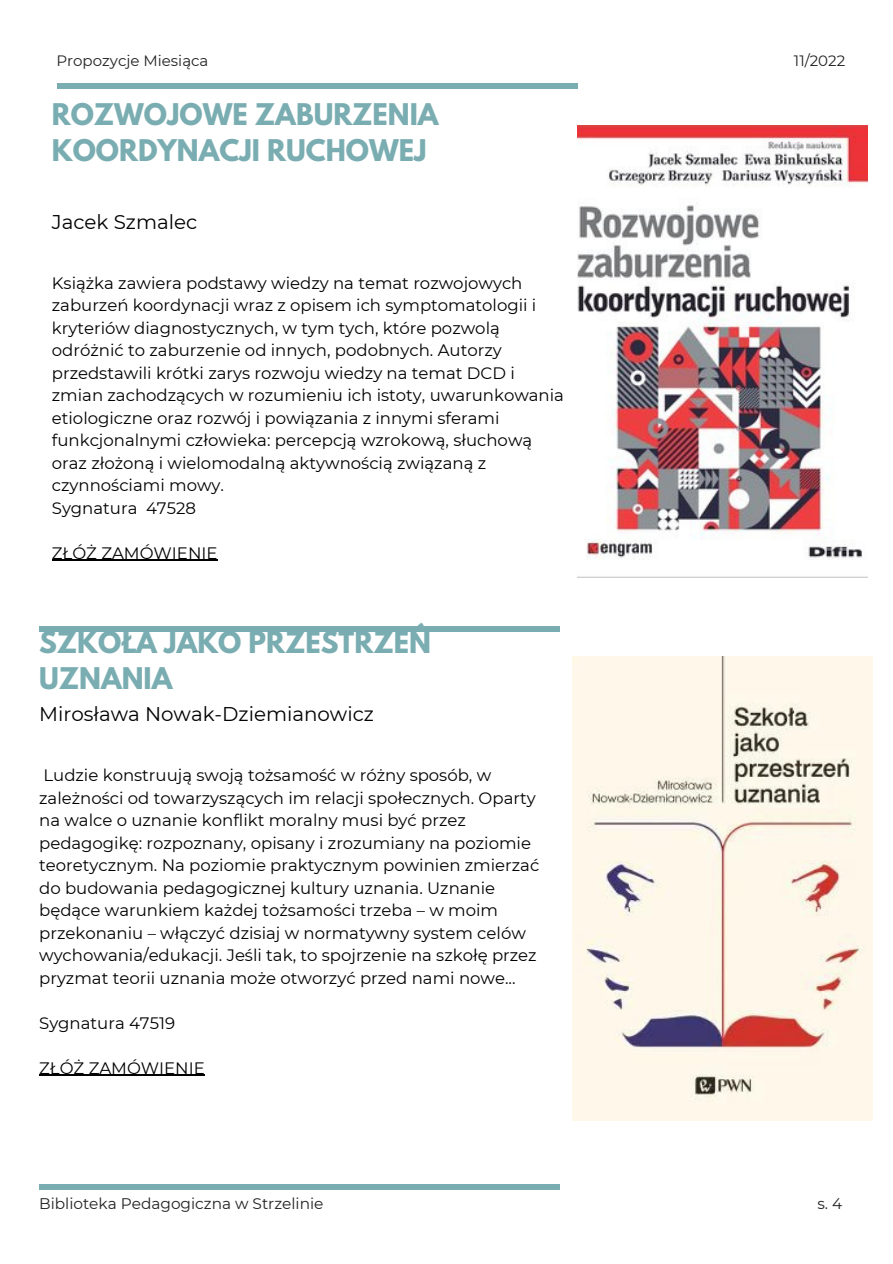
<style>
.page{position:relative;width:893px;height:1264px;background:#fff}
.page>*{position:absolute;margin:0;border:0;box-sizing:border-box;transform-origin:0 0}
.t1{font:700 26.4px/36px "League Spartan";color:#7aadb1}
.t2{font:19.8px "Montserrat";color:#000}
.t3{font:16.5px/22.5px "Montserrat";color:#000}
.t4{font:15.3px "Montserrat";color:#222}
.t5{font:15px "Montserrat";color:#222}
</style>
<div class="page">
<img style="left:572px;top:656px;width:300px;height:464px">
<img style="left:577px;top:126px;width:290px;height:452px">
<hr style="left:39px;top:1074px;width:166px;height:1px;background:#000">
<hr style="left:52px;top:559px;width:165px;height:2px;background:#000">
<div style="left:39px;top:626px;width:521px;height:6px;background:#7aadb1"></div>
<div style="left:39px;top:1184px;width:521px;height:5px;background:#7aadb1"></div>
<div style="left:57px;top:84px;width:520px;height:5px;background:#7aadb1"></div>
<p class="t5" style="left:56px;top:51px;width:153px">Propozycje Miesiąca</p>
<p class="t5" style="left:793px;top:51px;width:53px">11/2022</p>
<h1 class="t1" style="left:52px;top:100px;width:388px">ROZWOJOWE ZABURZENIA<br>KOORDYNACJI RUCHOWEJ</h1>
<p class="t2" style="left:52px;top:209px;width:147px">Jacek Szmalec</p>
<p class="t3" style="left:52px;top:271px;width:513px">Książka zawiera podstawy wiedzy na temat rozwojowych zaburzeń koordynacji wraz z opisem ich symptomatologii i kryteriów diagnostycznych, w tym tych, które pozwolą odróżnić to zaburzenie od innych, podobnych. Autorzy przedstawili krótki zarys rozwoju wiedzy na temat DCD i zmian zachodzących w rozumieniu ich istoty, uwarunkowania etiologiczne oraz rozwój i powiązania z innymi sferami funkcjonalnymi człowieka: percepcją wzrokową, słuchową oraz złożoną i wielomodalną aktywnością związaną z czynnościami mowy.<br>Sygnatura 47528</p>
<p class="t3" style="left:52px;top:541px;width:167px">ZŁÓŻ ZAMÓWIENIE</p>
<h1 class="t1" style="left:39px;top:628px;width:393px">SZKOŁA JAKO PRZESTRZEŃ<br>UZNANIA</h1>
<p class="t2" style="left:39px;top:702px;width:336px">Mirosława Nowak-Dziemianowicz</p>
<p class="t3" style="left:39px;top:764px;width:501px">Ludzie konstruują swoją tożsamość w różny sposób, w zależności od towarzyszących im relacji społecznych. Oparty na walce o uznanie konflikt moralny musi być przez pedagogikę: rozpoznany, opisany i zrozumiany na poziomie teoretycznym. Na poziomie praktycznym powinien zmierzać do budowania pedagogicznej kultury uznania. Uznanie będące warunkiem każdej tożsamości trzeba – w moim przekonaniu – włączyć dzisiaj w normatywny system celów wychowania/edukacji. Jeśli tak, to spojrzenie na szkołę przez pryzmat teorii uznania może otworzyć przed nami nowe...</p>
<p class="t3" style="left:39px;top:1011px;width:137px">Sygnatura 47519</p>
<p class="t3" style="left:39px;top:1056px;width:167px">ZŁÓŻ ZAMÓWIENIE</p>
<p class="t4" style="left:39px;top:1194px;width:286px">Biblioteka Pedagogiczna w Strzelinie</p>
<p class="t4" style="left:817px;top:1194px;width:26px">s. 4</p>
</div>
